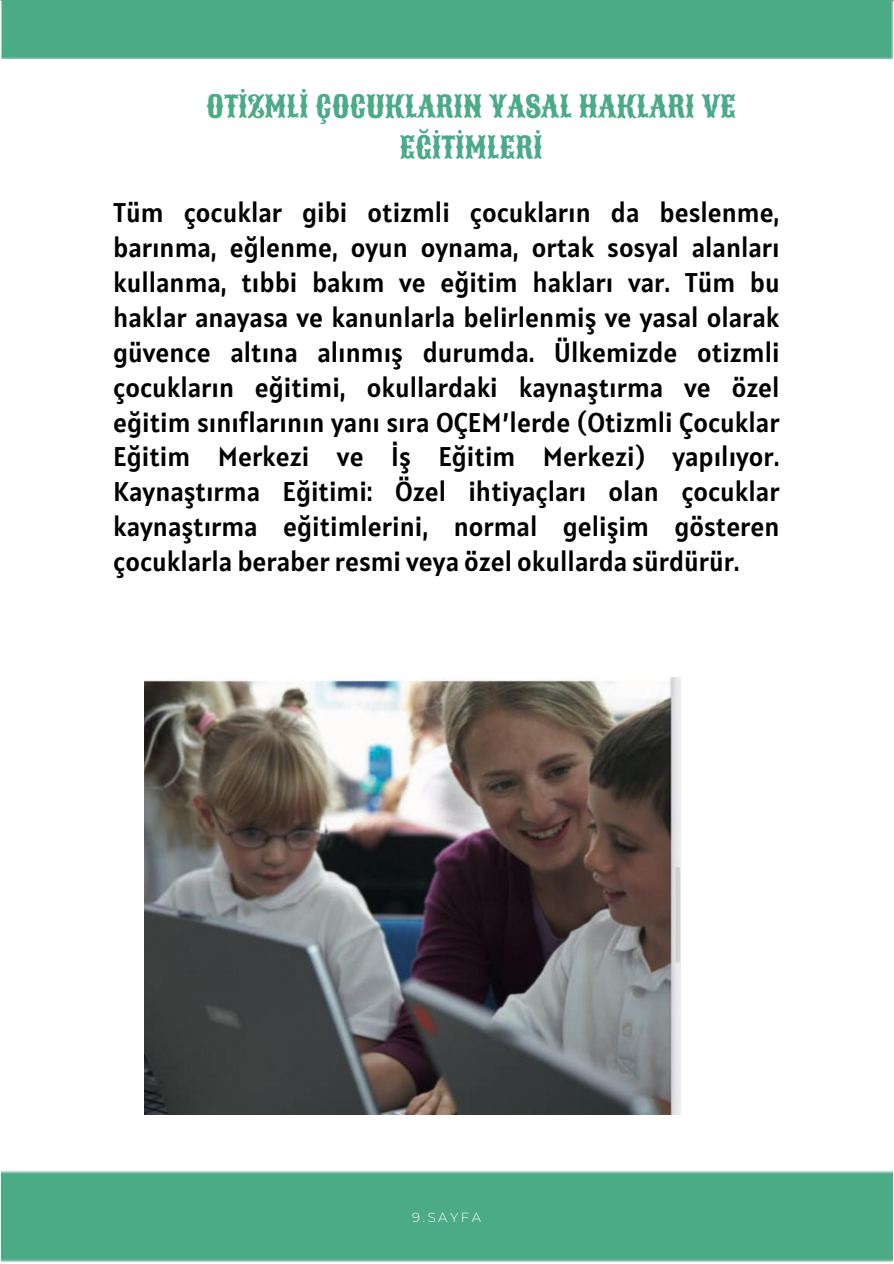
<style>
.page{position:relative;width:894px;height:1264px;background:#fff}
.page>*{position:absolute;margin:0;border:0;box-sizing:border-box;transform-origin:0 0}
.t1{font:29.85px/41.7px "Sancreek";color:#4cab87;text-align:center}
.t2{font:26.85px/34.8px "Alatsi";color:#000}
.t3{font:300 13.2px "Montserrat";letter-spacing:.19em;color:#fff}
</style>
<div class="page">
<div style="left:0;top:0;width:892px;height:58px;background:#4cab87"></div>
<div style="left:1px;top:1170px;width:890px;height:91px;background:#4cab87"></div>
<img style="left:144px;top:677px;width:536px;height:437px">
<p class="t1" style="left:206px;top:86px;width:531px">OTİZMLİ ÇOCUKLARIN YASAL HAKLARI VE<br>EĞİTİMLERİ</p>
<h2 class="t2" style="left:113px;top:195px;width:667px">Tüm çocuklar gibi otizmli çocukların da beslenme, barınma, eğlenme, oyun oynama, ortak sosyal alanları kullanma, tıbbi bakım ve eğitim hakları var. Tüm bu haklar anayasa ve kanunlarla belirlenmiş ve yasal olarak güvence altına alınmış durumda. Ülkemizde otizmli çocukların eğitimi, okullardaki kaynaştırma ve özel eğitim sınıflarının yanı sıra OÇEM’lerde (Otizmli Çocuklar Eğitim Merkezi ve İş Eğitim Merkezi) yapılıyor.<br>Kaynaştırma Eğitimi: Özel ihtiyaçları olan çocuklar kaynaştırma eğitimlerini, normal gelişim gösteren çocuklarla beraber resmi veya özel okullarda sürdürür.</h2>
<h1 class="t3" style="left:412px;top:1209px;width:70px">9.SAYFA</h1>
</div>
